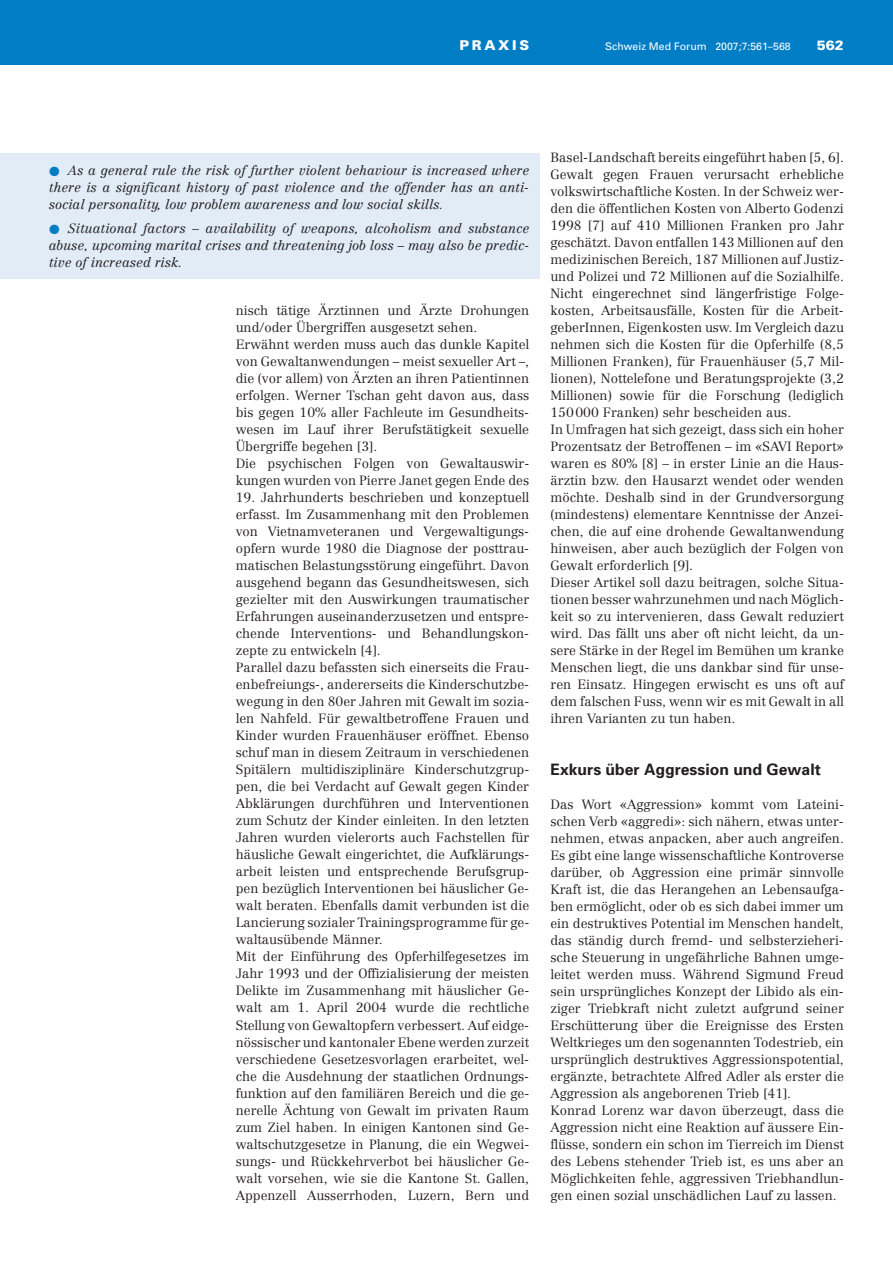
<style>
.page{position:relative;width:893px;height:1263px;background:#fff}
.page>*{position:absolute;margin:0;border:0;box-sizing:border-box;transform-origin:0 0}
.t1{font:700 15.75px "Univers";color:#231f20}
.t2{font:900 13.5px "Univers";letter-spacing:.2em;color:#fff}
.t3{font:300 13.2px/17px "Centennial";color:#231f20}
.t4{font:italic 300 13.2px/17px "Centennial";color:#231f20;text-align:justify}
.t5{font:10.5px "Univers";color:#fff}
.s1{font-family:"European Pi Three";font-weight:400;font-style:normal;font-size:13.5px;color:#007ec5}
</style>
<div class="page">
<div style="left:0;top:0;width:893px;height:64px;background:#007ec5"></div>
<div style="left:0;top:154px;width:540px;height:125px;background:#e1ecf7"></div>
<p class="t2" style="left:459px;top:40px;width:71px">PRAXIS</p>
<p class="t5" style="left:605px;top:42px;width:187px">Schweiz Med Forum 2007;7:561–568</p>
<p class="t2" style="left:817px;top:40px;width:29px">562</p>
<p class="t4" style="left:49px;top:163px;width:482px"><span class="s1">-</span> As a general rule the risk of further violent behaviour is increased where there is a significant history of past violence and the offender has an anti&shy;social personality, low problem awareness and low social skills.</p>
<p class="t4" style="left:49px;top:221px;width:482px"><span class="s1">-</span> Situational factors – availability of weapons, alcoholism and substance abuse, upcoming marital crises and threatening job loss – may also be predic&shy;tive of increased risk.</p>
<p class="t3" style="left:236px;top:303px;width:295px">nisch tätige Ärztinnen und Ärzte Drohungen und/oder Übergriffen ausgesetzt sehen.<br>Erwähnt werden muss auch das dunkle Kapitel von Gewaltanwendungen – meist sexueller Art –, die (vor allem) von Ärzten an ihren Patientinnen erfolgen. Werner Tschan geht davon aus, dass bis gegen 10% aller Fachleute im Gesundheits&shy;wesen im Lauf ihrer Berufstätigkeit sexuelle Übergriffe begehen [3].<br>Die psychischen Folgen von Gewaltauswir&shy;kungen wurden von Pierre Janet gegen Ende des</p>
<p class="t3" style="left:236px;top:490px;width:295px">19. Jahrhunderts beschrieben und konzeptuell erfasst. Im Zusammenhang mit den Problemen von Vietnamveteranen und Vergewaltigungs&shy;opfern wurde 1980 die Diagnose der posttrau&shy;matischen Belastungsstörung eingeführt. Davon ausgehend begann das Gesundheitswesen, sich gezielter mit den Auswirkungen traumatischer Erfahrungen auseinanderzusetzen und entspre&shy;chende Interventions- und Behandlungskon&shy;zepte zu entwickeln [4].<br>Parallel dazu befassten sich einerseits die Frau&shy;enbefreiungs-, andererseits die Kinderschutzbe&shy;wegung in den 80er Jahren mit Gewalt im sozia&shy;len Nahfeld. Für gewaltbetroffene Frauen und Kinder wurden Frauenhäuser eröffnet. Ebenso schuf man in diesem Zeitraum in verschiedenen Spitälern multidisziplinäre Kinderschutzgrup&shy;pen, die bei Verdacht auf Gewalt gegen Kinder Abklärungen durchführen und Interventionen zum Schutz der Kinder einleiten. In den letzten Jahren wurden vielerorts auch Fachstellen für häusliche Gewalt eingerichtet, die Aufklärungs&shy;arbeit leisten und entsprechende Berufsgrup&shy;pen bezüglich Interventionen bei häuslicher Ge&shy;walt beraten. Ebenfalls damit verbunden ist die Lancierung sozialer Trainingsprogramme für ge&shy;waltausübende Männer.<br>Mit der Einführung des Opferhilfegesetzes im Jahr 1993 und der Offizialisierung der meisten Delikte im Zusammenhang mit häuslicher Ge&shy;walt am 1. April 2004 wurde die rechtliche Stellung von Gewaltopfern verbessert. Auf eidge&shy;nössischer und kantonaler Ebene werden zurzeit verschiedene Gesetzesvorlagen erarbeitet, wel&shy;che die Ausdehnung der staatlichen Ordnungs&shy;funktion auf den familiären Bereich und die ge&shy;nerelle Ächtung von Gewalt im privaten Raum zum Ziel haben. In einigen Kantonen sind Ge&shy;waltschutzgesetze in Planung, die ein Wegwei&shy;sungs- und Rückkehrverbot bei häuslicher Ge&shy;walt vorsehen, wie sie die Kantone St. Gallen, Appenzell Ausserrhoden, Luzern, Bern und</p>
<p class="t3" style="left:550px;top:150px;width:295px">Basel-Landschaft bereits eingeführt haben [5, 6].<br>Gewalt gegen Frauen verursacht erhebliche volkswirtschaftliche Kosten. In der Schweiz wer&shy;den die öffentlichen Kosten von Alberto Godenzi 1998 [7] auf 410 Millionen Franken pro Jahr geschätzt. Davon entfallen 143 Millionen auf den medizinischen Bereich, 187 Millionen auf Justiz&shy;und Polizei und 72 Millionen auf die Sozialhilfe.<br>Nicht eingerechnet sind längerfristige Folge&shy;kosten, Arbeitsausfälle, Kosten für die Arbeit&shy;geberInnen, Eigenkosten usw. Im Vergleich dazu nehmen sich die Kosten für die Opferhilfe (8,5<br>Millionen Franken), für Frauenhäuser (5,7 Mil&shy;lionen), Nottelefone und Beratungsprojekte (3,2<br>Millionen) sowie für die Forschung (lediglich 150000 Franken) sehr bescheiden aus.<br>In Umfragen hat sich gezeigt, dass sich ein hoher Prozentsatz der Betroffenen – im «SAVI Report» waren es 80% [8] – in erster Linie an die Haus&shy;ärztin bzw. den Hausarzt wendet oder wenden möchte. Deshalb sind in der Grundversorgung (mindestens) elementare Kenntnisse der Anzei&shy;chen, die auf eine drohende Gewaltanwendung hinweisen, aber auch bezüglich der Folgen von Gewalt erforderlich [9].<br>Dieser Artikel soll dazu beitragen, solche Situa&shy;tionen besser wahrzunehmen und nach Möglich&shy;keit so zu intervenieren, dass Gewalt reduziert wird. Das fällt uns aber oft nicht leicht, da un&shy;sere Stärke in der Regel im Bemühen um kranke Menschen liegt, die uns dankbar sind für unse&shy;ren Einsatz. Hingegen erwischt es uns oft auf dem falschen Fuss, wenn wir es mit Gewalt in all ihren Varianten zu tun haben.</p>
<p class="t1" style="left:550px;top:763px;width:272px">Exkurs über Aggression und Gewalt</p>
<p class="t3" style="left:550px;top:796px;width:295px">Das Wort «Aggression» kommt vom Lateini&shy;schen Verb «aggredi»: sich nähern, etwas unter&shy;nehmen, etwas anpacken, aber auch angreifen.<br>Es gibt eine lange wissenschaftliche Kontroverse darüber, ob Aggression eine primär sinnvolle Kraft ist, die das Herangehen an Lebensaufga&shy;ben ermöglicht, oder ob es sich dabei immer um ein destruktives Potential im Menschen handelt, das ständig durch fremd- und selbsterzieheri&shy;sche Steuerung in ungefährliche Bahnen umge&shy;leitet werden muss. Während Sigmund Freud sein ursprüngliches Konzept der Libido als ein&shy;ziger Triebkraft nicht zuletzt aufgrund seiner Erschütterung über die Ereignisse des Ersten Weltkrieges um den sogenannten Todestrieb, ein ursprünglich destruktives Aggressionspotential, ergänzte, betrachtete Alfred Adler als erster die Aggression als angeborenen Trieb [41].<br>Konrad Lorenz war davon überzeugt, dass die Aggression nicht eine Reaktion auf äussere Ein&shy;flüsse, sondern ein schon im Tierreich im Dienst des Lebens stehender Trieb ist, es uns aber an Möglichkeiten fehle, aggressiven Triebhandlun&shy;gen einen sozial unschädlichen Lauf zu lassen.</p>
</div>
